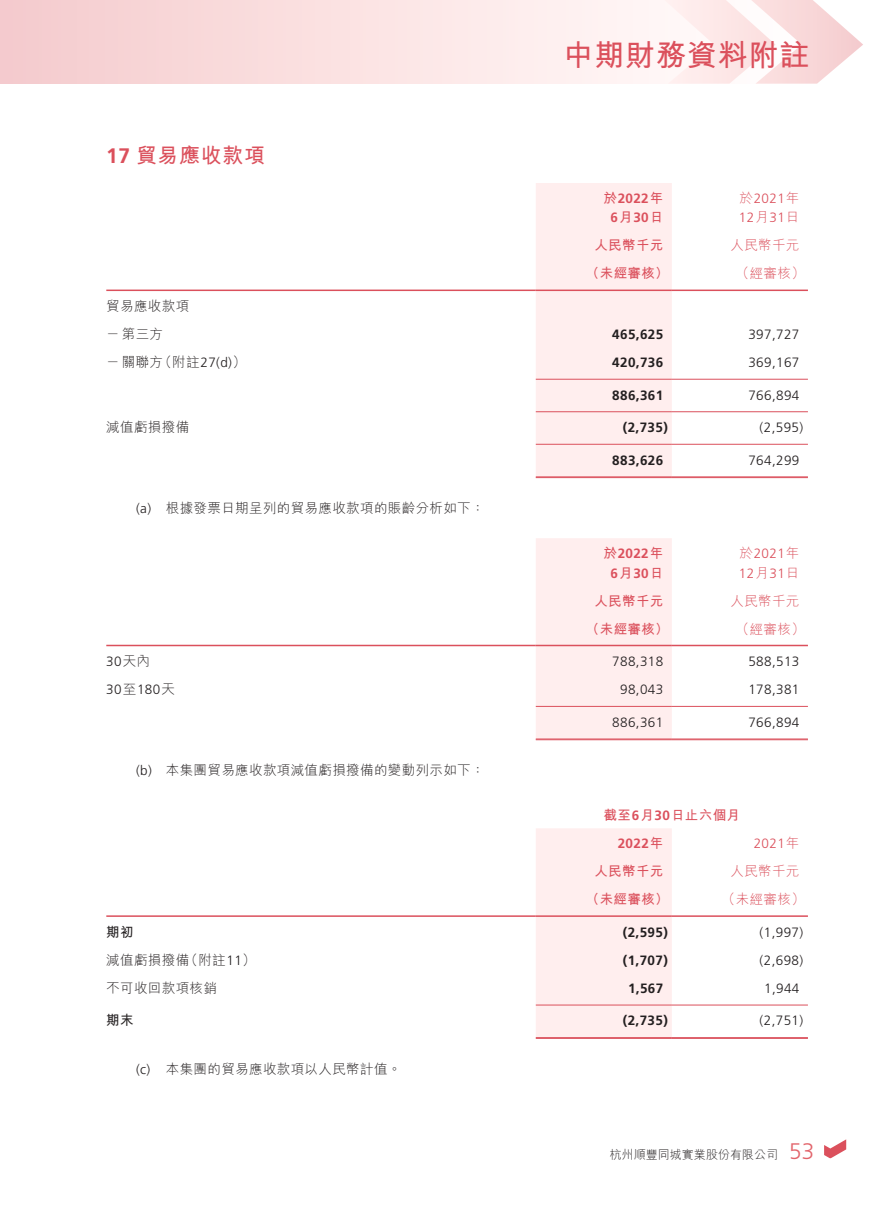
<style>
.page{position:relative;width:893px;height:1212px;background:#fff}
.page>*{position:absolute;margin:0;border:0;box-sizing:border-box;transform-origin:0 0}
.t1{font:700 30px "M Hei HK";letter-spacing:.03em;color:#db505c}
.t2{font:700 21px "M Hei HK";letter-spacing:.03em;color:#db505c}
.t3{font:300 13.5px/28px "M Hei HK";letter-spacing:.03em;color:#231f20}
.t4{font:300 13.5px "Frutiger LT Std";letter-spacing:.03em;color:#231f20}
.t5{font:700 13.5px "Frutiger LT Std";letter-spacing:.03em;color:#231f20}
.t6{font:700 13.5px "M Hei HK";letter-spacing:.03em;color:#db505c}
.t7{font:300 13.5px "M Hei HK";letter-spacing:.03em;color:#db505c}
.t8{font:300 13.5px/19.5px "Frutiger LT Std";letter-spacing:.03em;color:#db505c}
.t9{font:700 13.5px/19.5px "Frutiger LT Std";letter-spacing:.03em;color:#db505c;text-align:center}
.t10{font:700 13.5px "M Hei HK";color:#231f20}
.t11{font:300 12px "M Hei HK";letter-spacing:.005em;color:#231f20}
.s1{font-family:"Frutiger LT Std"}
.s2{font-family:"M Hei HK"}
.s3{font-family:"Frutiger LT Std";font-size:22.5px;color:#e2646b}
</style>
<div class="page">
<svg style="left:0;top:0;width:633px;height:84px"></svg>
<svg style="left:665px;top:0;width:198px;height:84px"></svg>
<svg style="left:824px;top:1139px;width:22px;height:19px"></svg>
<div style="left:536px;top:183px;width:136px;height:294px;background:#fee"></div>
<hr style="left:106px;top:290px;width:430px;height:1px;background:#db505c">
<hr style="left:536px;top:290px;width:136px;height:1px;background:#db505c">
<hr style="left:672px;top:290px;width:136px;height:1px;background:#db505c">
<hr style="left:536px;top:379px;width:136px;height:1px;background:#db505c">
<hr style="left:672px;top:379px;width:136px;height:1px;background:#db505c">
<hr style="left:536px;top:411px;width:136px;height:1px;background:#db505c">
<hr style="left:672px;top:411px;width:136px;height:1px;background:#db505c">
<hr style="left:536px;top:444px;width:136px;height:1px;background:#db505c">
<hr style="left:672px;top:444px;width:136px;height:1px;background:#db505c">
<hr style="left:536px;top:477px;width:136px;height:1px;background:#db505c">
<hr style="left:672px;top:477px;width:136px;height:1px;background:#db505c">
<div style="left:536px;top:538px;width:136px;height:201px;background:#fee"></div>
<hr style="left:106px;top:645px;width:430px;height:1px;background:#db505c">
<hr style="left:536px;top:645px;width:136px;height:1px;background:#db505c">
<hr style="left:672px;top:645px;width:136px;height:1px;background:#db505c">
<hr style="left:536px;top:706px;width:136px;height:1px;background:#db505c">
<hr style="left:672px;top:706px;width:136px;height:1px;background:#db505c">
<hr style="left:536px;top:739px;width:136px;height:1px;background:#db505c">
<hr style="left:672px;top:739px;width:136px;height:1px;background:#db505c">
<div style="left:536px;top:828px;width:136px;height:209px;background:#fee"></div>
<hr style="left:106px;top:915px;width:430px;height:2px;background:#db505c">
<hr style="left:536px;top:915px;width:136px;height:2px;background:#db505c">
<hr style="left:672px;top:915px;width:136px;height:2px;background:#db505c">
<hr style="left:536px;top:1005px;width:136px;height:1px;background:#db505c">
<hr style="left:672px;top:1005px;width:136px;height:1px;background:#db505c">
<hr style="left:536px;top:1037px;width:136px;height:1px;background:#db505c">
<hr style="left:536px;top:1038px;width:136px;height:1px;background:#db505c">
<hr style="left:672px;top:1037px;width:136px;height:1px;background:#db505c">
<hr style="left:672px;top:1038px;width:136px;height:1px;background:#db505c">
<h2 class="t2" style="left:106px;top:140px;width:160px"><span class="s1">17</span> 貿易應收款項</h2>
<p class="t3" style="left:106px;top:292px;width:84px">貿易應收款項－第三方</p>
<h1 class="t1" style="left:563px;top:33px;width:247px">中期財務資料附註</h1>
<p class="t9" style="left:603px;top:189px;width:61px"><span class="s2">於</span>2022<span class="s2">年<br></span>6<span class="s2">月</span>30<span class="s2">日</span></p>
<p class="t8" style="left:739px;top:189px;width:62px"><span class="s2">於</span>2021<span class="s2">年<br></span>12<span class="s2">月</span>31<span class="s2">日</span></p>
<p class="t6" style="left:594px;top:236px;width:71px">人民幣千元</p>
<p class="t7" style="left:730px;top:239px;width:71px">人民幣千元</p>
<p class="t6" style="left:586px;top:264px;width:84px">（未經審核）</p>
<p class="t7" style="left:736px;top:267px;width:71px">（經審核）</p>
<p class="t5" style="left:612px;top:326px;width:53px">465,625</p>
<p class="t4" style="left:748px;top:327px;width:53px">397,727</p>
<p class="t3" style="left:106px;top:348px;width:141px">－關聯方（附註<span class="s1">27(d)</span>）</p>
<p class="t5" style="left:612px;top:354px;width:53px">420,736</p>
<p class="t4" style="left:748px;top:355px;width:53px">369,167</p>
<p class="t5" style="left:612px;top:387px;width:53px">886,361</p>
<p class="t4" style="left:748px;top:387px;width:53px">766,894</p>
<p class="t3" style="left:106px;top:413px;width:84px">減值虧損撥備</p>
<p class="t5" style="left:623px;top:419px;width:47px">(2,735)</p>
<p class="t4" style="left:760px;top:420px;width:45px">(2,595)</p>
<p class="t5" style="left:612px;top:452px;width:53px">883,626</p>
<p class="t4" style="left:748px;top:452px;width:53px">764,299</p>
<p class="t3" style="left:136px;top:493px;width:350px"><span class="s1">(a)</span> 根據發票日期呈列的貿易應收款項的賬齡分析如下：</p>
<p class="t9" style="left:603px;top:544px;width:61px"><span class="s2">於</span>2022<span class="s2">年<br></span>6<span class="s2">月</span>30<span class="s2">日</span></p>
<p class="t8" style="left:739px;top:544px;width:62px"><span class="s2">於</span>2021<span class="s2">年<br></span>12<span class="s2">月</span>31<span class="s2">日</span></p>
<p class="t6" style="left:594px;top:591px;width:71px">人民幣千元</p>
<p class="t7" style="left:730px;top:594px;width:71px">人民幣千元</p>
<p class="t6" style="left:586px;top:619px;width:84px">（未經審核）</p>
<p class="t7" style="left:736px;top:622px;width:71px">（經審核）</p>
<p class="t4" style="left:106px;top:654px;width:45px">30<span class="s2">天內</span></p>
<p class="t4" style="left:612px;top:654px;width:53px">788,318</p>
<p class="t4" style="left:748px;top:654px;width:53px">588,513</p>
<p class="t4" style="left:106px;top:682px;width:70px">30<span class="s2">至</span>180<span class="s2">天</span></p>
<p class="t4" style="left:620px;top:682px;width:45px">98,043</p>
<p class="t4" style="left:748px;top:682px;width:53px">178,381</p>
<p class="t4" style="left:612px;top:714px;width:53px">886,361</p>
<p class="t4" style="left:748px;top:714px;width:53px">766,894</p>
<p class="t3" style="left:136px;top:756px;width:350px"><span class="s1">(b)</span> 本集團貿易應收款項減值虧損撥備的變動列示如下：</p>
<p class="t6" style="left:604px;top:805px;width:138px">截至<span class="s1">6</span>月<span class="s1">30</span>日止六個月</p>
<p class="t9" style="left:618px;top:834px;width:47px">2022<span class="s2">年</span></p>
<p class="t8" style="left:754px;top:834px;width:47px">2021<span class="s2">年</span></p>
<p class="t6" style="left:594px;top:861px;width:71px">人民幣千元</p>
<p class="t7" style="left:730px;top:864px;width:71px">人民幣千元</p>
<p class="t6" style="left:586px;top:889px;width:84px">（未經審核）</p>
<p class="t7" style="left:722px;top:892px;width:84px">（未經審核）</p>
<p class="t10" style="left:106px;top:922px;width:29px">期初</p>
<p class="t5" style="left:623px;top:924px;width:47px">(2,595)</p>
<p class="t4" style="left:760px;top:924px;width:45px">(1,997)</p>
<p class="t3" style="left:106px;top:945px;width:151px">減值虧損撥備（附註<span class="s1">11</span>）</p>
<p class="t5" style="left:623px;top:952px;width:47px">(1,707)</p>
<p class="t4" style="left:760px;top:952px;width:45px">(2,698)</p>
<p class="t3" style="left:106px;top:973px;width:112px">不可收回款項核銷</p>
<p class="t5" style="left:628px;top:980px;width:37px">1,567</p>
<p class="t4" style="left:764px;top:980px;width:37px">1,944</p>
<p class="t10" style="left:106px;top:1010px;width:29px">期末</p>
<p class="t5" style="left:623px;top:1013px;width:47px">(2,735)</p>
<p class="t4" style="left:760px;top:1013px;width:45px">(2,751)</p>
<p class="t3" style="left:136px;top:1054px;width:267px"><span class="s1">(c)</span> 本集團的貿易應收款項以人民幣計值。</p>
<p class="t11" style="left:610px;top:1148px;width:206px">杭州順豐同城實業股份有限公司 <span class="s3">53</span></p>
</div>
